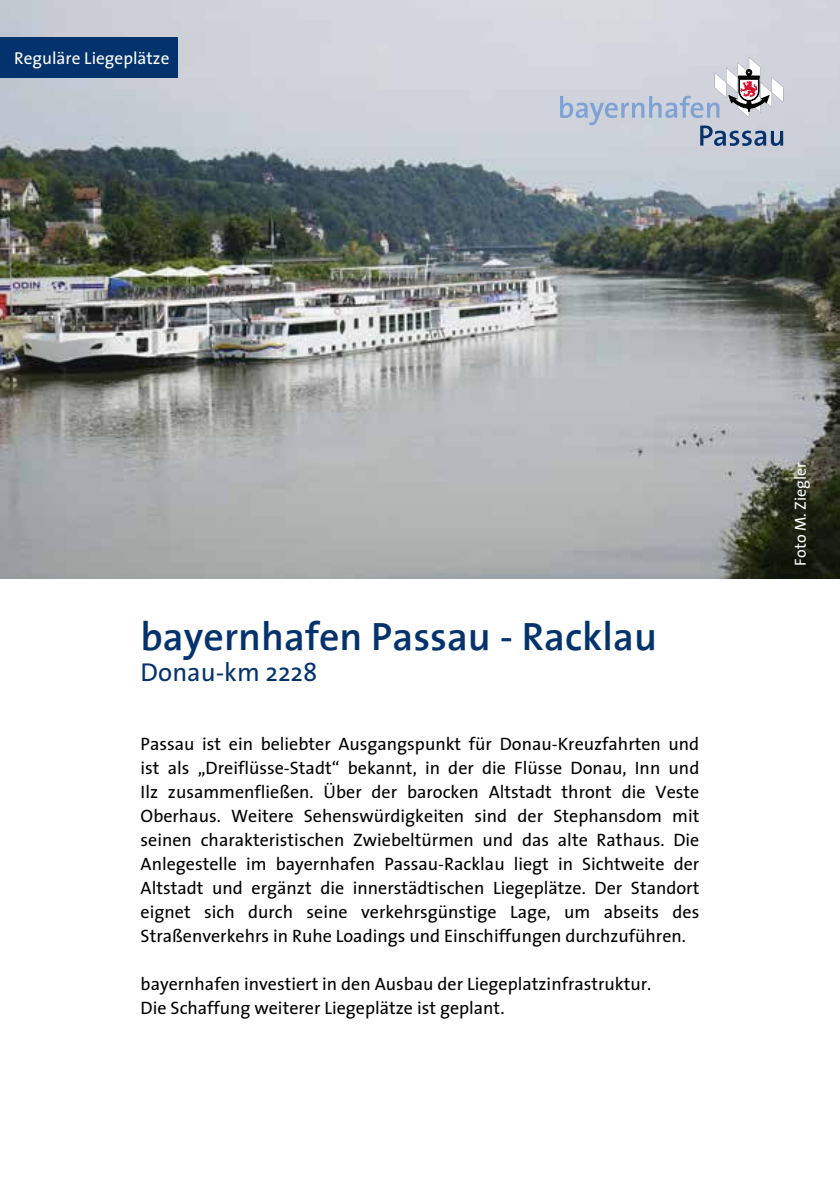
<style>
.page{position:relative;width:840px;height:1191px;background:#fff}
.page>*{position:absolute;margin:0;border:0;box-sizing:border-box;transform-origin:0 0}
.t1{font:600 40px "The Sans";color:#03326c}
.t2{font:26px "The Sans";color:#03326c}
.t3{font:18px/24px "The Sans";color:#000;text-align:justify}
.t4{font:17.2px "The Sans";color:#fff}
.t5{font:16px "The Sans";color:#fff}
</style>
<div class="page">
<img style="left:0;top:0;width:839px;height:578px">
<svg style="left:559px;top:57px;width:223px;height:89px;background:#c2c7d4"></svg>
<div style="left:0;top:37px;width:177px;height:41px;background:#03326c"></div>
<p class="t4" style="left:14px;top:44px;width:157px">Reguläre Liegeplätze</p>
<h1 class="t1" style="left:140px;top:603px;width:517px">bayernhafen Passau - Racklau</h1>
<h2 class="t2" style="left:140px;top:651px;width:178px">Donau-km 2228</h2>
<p class="t3" style="left:140px;top:731px;width:560px">Passau ist ein beliebter Ausgangspunkt für Donau-Kreuzfahrten und ist als „Dreiflüsse-Stadt“ bekannt, in der die Flüsse Donau, Inn und Ilz zusammenfließen. Über der barocken Altstadt thront die Veste Oberhaus. Weitere Sehenswürdigkeiten sind der Stephansdom mit seinen charakteristischen Zwiebeltürmen und das alte Rathaus. Die Anlegestelle im bayernhafen Passau-Racklau liegt in Sichtweite der Altstadt und ergänzt die innerstädtischen Liegeplätze. Der Standort eignet sich durch seine verkehrsgünstige Lage, um abseits des Straßenverkehrs in Ruhe Loadings und Einschiffungen durchzuführen.</p>
<p class="t3" style="left:140px;top:971px;width:512px">bayernhafen investiert in den Ausbau der Liegeplatzinfrastruktur.<br>Die Schaffung weiterer Liegeplätze ist geplant.</p>
<p class="t5" style="left:786px;top:565px;width:105px;rotate:-90deg">Foto M. Ziegler</p>
</div>
